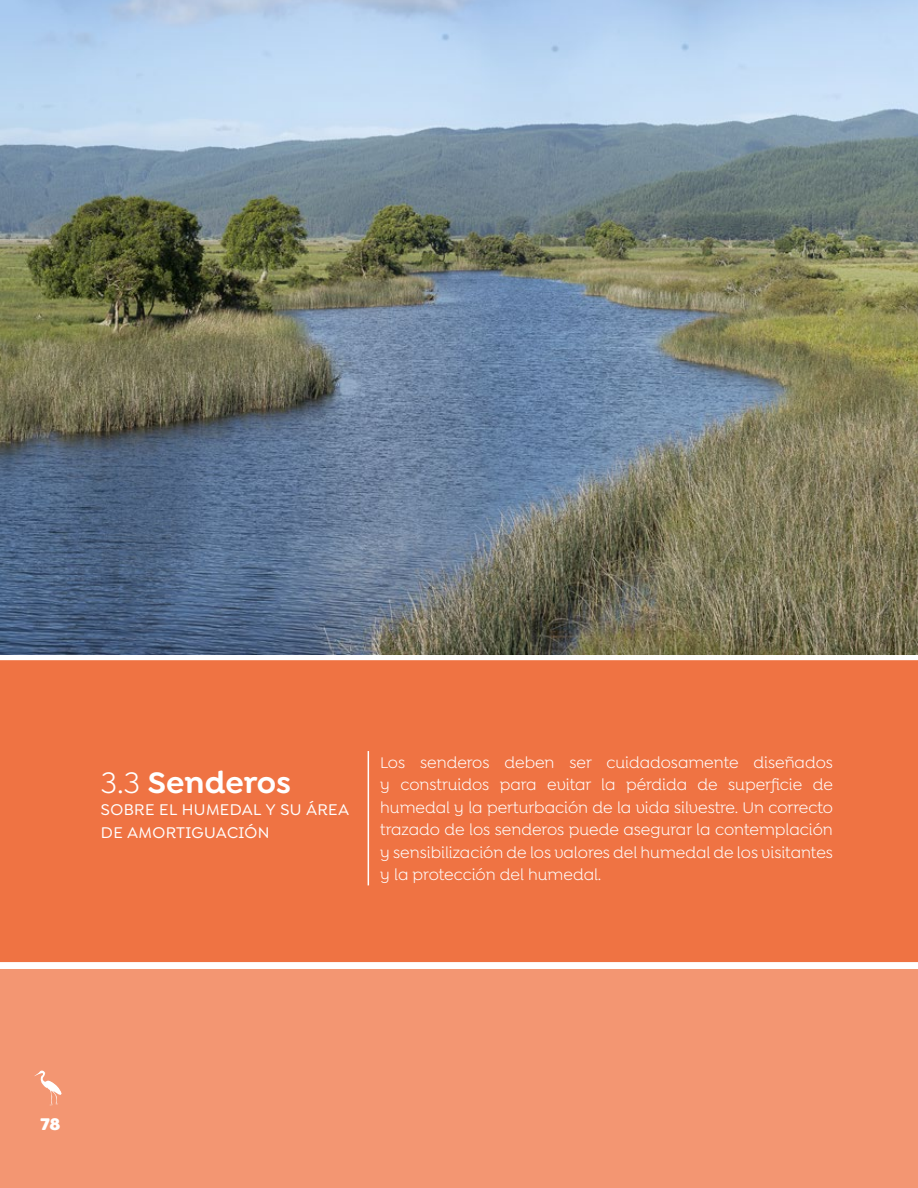
<style>
.page{position:relative;width:918px;height:1188px;background:#fff}
.page>*{position:absolute;margin:0;border:0;box-sizing:border-box;transform-origin:0 0}
.t1{font:600 31.5px "Goldplay Alt";color:#fff}
.t2{font:900 18px "Goldplay Alt";color:#fff}
.t3{font:16.5px/22.5px "Goldplay Alt";color:#fff;text-align:justify}
.t4{font:500 16.5px "Goldplay Alt";color:#fff}
.s1{font-weight:400}
</style>
<div class="page">
<div style="left:1px;top:661px;width:916px;height:300px;background:#ef7343"></div>
<div style="left:0;top:660px;width:918px;height:302px;border:2px solid #ef7343"></div>
<div style="left:0;top:969px;width:918px;height:219px;background:#f39672"></div>
<img style="left:0;top:0;width:918px;height:655px">
<hr style="left:368px;top:751px;width:1px;height:134px;background:#fff">
<svg style="left:34px;top:1070px;width:28px;height:36px"></svg>
<h1 class="t1" style="left:101px;top:763px;width:192px"><span class="s1">3.3</span> Senderos</h1>
<p class="t4" style="left:101px;top:800px;width:12px">SOBRE</p>
<p class="t4" style="left:159px;top:800px;width:36px">EL HUMEDA</p>
<p class="t4" style="left:253px;top:800px;width:65px">LY SU ÁREA</p>
<p class="t4" style="left:101px;top:823px;width:38px">DE AMORTIGUACI</p>
<p class="t4" style="left:245px;top:823px;width:23px">ÓN</p>
<p class="t3" style="left:380px;top:751px;width:454px">Los senderos deben ser cuidadosamente diseñados y construidos para evitar la pérdida de superficie de humedal y la perturbación de la vida silvestre. U n correcto trazado de los senderos puede asegurar la contemplación y sensibilización de los valores del humedal de los visitantes y la protección del humedal.</p>
<p class="t2" style="left:40px;top:1112px;width:22px">78</p>
</div>
